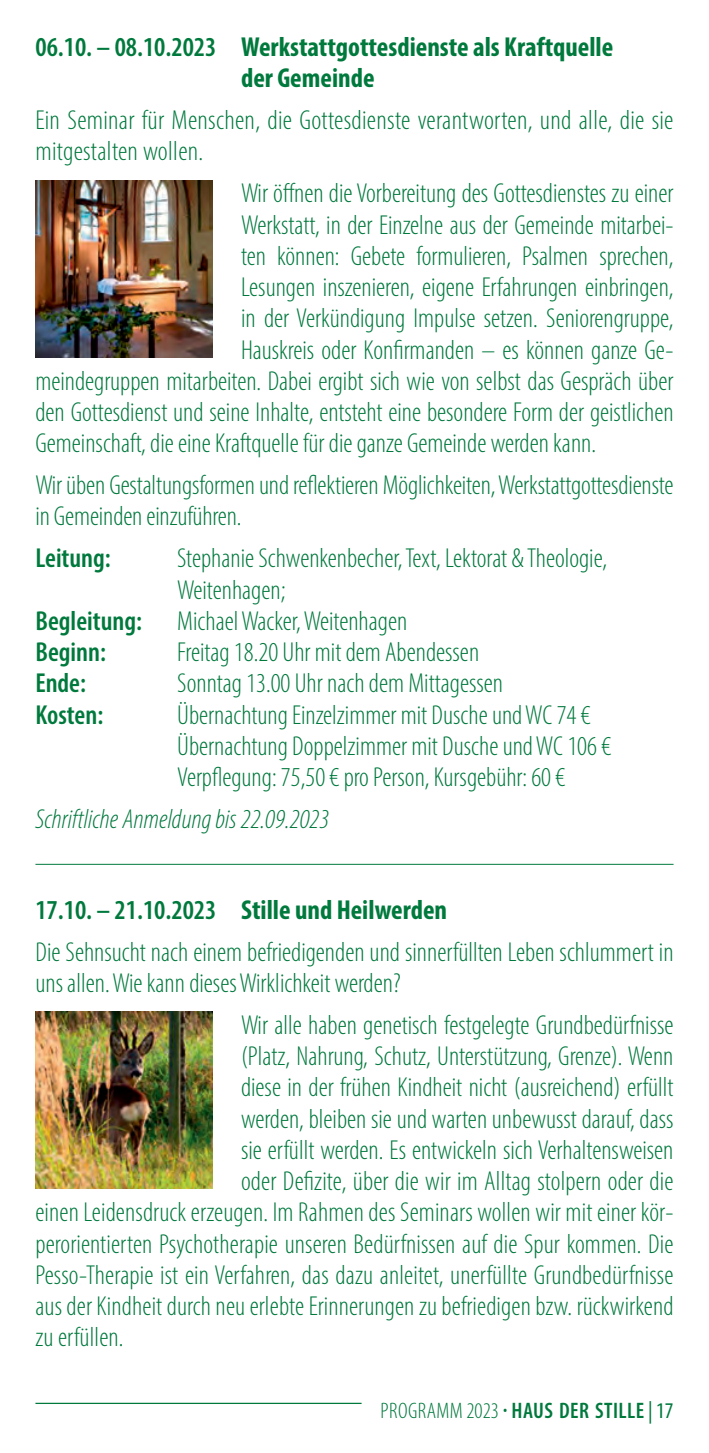
<style>
.page{position:relative;width:709px;height:1453px;background:#fff}
.page>*{position:absolute;margin:0;border:0;box-sizing:border-box;transform-origin:0 0}
.t1{font:300 condensed 27.5px/31.2px "Myriad Pro";color:#00793d}
.t2{font:700 condensed 27.5px/31.2px "Myriad Pro";color:#00793d}
.t3{font:600 condensed 27.5px "Myriad Pro";color:#00793d}
.t4{font:italic 300 condensed 27.5px "Myriad Pro";color:#00793d}
.t5{font:600 condensed 22.5px "Myriad Pro";letter-spacing:.02em;color:#00793d}
.s1{font-weight:600}
.s2{font-weight:700}
.s3{font-weight:300}
.s4{font-weight:400}
</style>
<div class="page">
<img style="left:35px;top:181px;width:178px;height:177px">
<img style="left:35px;top:1012px;width:178px;height:177px">
<hr style="left:35px;top:1403px;width:326px;height:1px;background:#00793d">
<hr style="left:35px;top:864px;width:638px;height:1px;background:#00793d">
<p class="t2" style="left:241px;top:31px;width:374px;text-indent:-206px"><span class="s1">06.10. – 08.10.2023</span> Werkstattgottesdienste als Kraftquelle der Gemeinde</p>
<p class="t1" style="left:35px;top:104px;width:639px">Ein Seminar für Menschen, die Gottesdienste verantworten, und alle, die sie mitgestalten wollen.</p>
<p class="t1" style="left:241px;top:177px;width:434px">Wir öffnen die Vorbereitung des Gottesdienstes zu einer</p>
<p class="t1" style="left:241px;top:209px;width:434px">Werkstatt, in der Einzelne aus der Gemeinde mitarbei-</p>
<p class="t1" style="left:241px;top:240px;width:434px">ten können: Gebete formulieren, Psalmen sprechen,</p>
<p class="t1" style="left:241px;top:271px;width:434px">Lesungen inszenieren, eigene Erfahrungen einbringen,</p>
<p class="t1" style="left:241px;top:302px;width:434px">in der Verkündigung Impulse setzen. Seniorengruppe,</p>
<p class="t1" style="left:241px;top:334px;width:434px">Hauskreis oder Konfirmanden – es können ganze Ge-</p>
<p class="t1" style="left:35px;top:365px;width:639px">meindegruppen mitarbeiten. Dabei ergibt sich wie von selbst das Gespräch über</p>
<p class="t1" style="left:35px;top:396px;width:639px">den Gottesdienst und seine Inhalte, entsteht eine besondere Form der geistlichen</p>
<p class="t1" style="left:35px;top:427px;width:562px">Gemeinschaft, die eine Kraftquelle für die ganze Gemeinde werden kann.</p>
<p class="t1" style="left:35px;top:469px;width:639px">Wir üben Gestaltungsformen und reflektieren Möglichkeiten, Werkstattgottesdienste in Gemeinden einzuführen.</p>
<p class="t3" style="left:35px;top:541px;width:77px">Leitung:</p>
<p class="t1" style="left:177px;top:542px;width:431px">Stephanie Schwenkenbecher, Text, Lektorat &amp; Theologie,<br>Weitenhagen;</p>
<p class="t3" style="left:35px;top:604px;width:108px">Begleitung:</p>
<p class="t1" style="left:177px;top:605px;width:231px">Michael Wacker, Weitenhagen</p>
<p class="t3" style="left:35px;top:635px;width:72px">Beginn:</p>
<p class="t1" style="left:177px;top:636px;width:303px">Freitag 18.20 Uhr mit dem Abendessen</p>
<p class="t3" style="left:35px;top:666px;width:52px">Ende:</p>
<p class="t1" style="left:177px;top:667px;width:327px">Sonntag 13.00 Uhr nach dem Mittagessen</p>
<p class="t3" style="left:35px;top:697px;width:69px">Kosten:</p>
<p class="t1" style="left:177px;top:699px;width:435px">Übernachtung Einzelzimmer mit Dusche und WC 74 €<br>Übernachtung Doppelzimmer mit Dusche und WC 106 €<br>Verpflegung: 75,50 € pro Person, Kursgebühr: 60 €</p>
<p class="t4" style="left:35px;top:803px;width:295px">Schriftliche Anmeldung bis 22.09.2023</p>
<p class="t1" style="left:35px;top:888px;width:639px;line-height:42px"><span class="s1">17.10. – 21.10.2023</span> <span class="s2">Stille und Heilwerden<br></span>Die Sehnsucht nach einem befriedigenden und sinnerfüllten Leben schlummert in</p>
<p class="t1" style="left:241px;top:962px;width:434px;line-height:42px;text-indent:-206px">uns allen. Wie kann dieses Wirklichkeit werden?<br>Wir alle haben genetisch festgelegte Grundbedürfnisse</p>
<p class="t1" style="left:241px;top:1040px;width:434px">(Platz, Nahrung, Schutz, Unterstützung, Grenze). Wenn</p>
<p class="t1" style="left:241px;top:1071px;width:434px">diese in der frühen Kindheit nicht (ausreichend) erfüllt</p>
<p class="t1" style="left:241px;top:1103px;width:434px">werden, bleiben sie und warten unbewusst darauf, dass</p>
<p class="t1" style="left:241px;top:1134px;width:434px">sie erfüllt werden. Es entwickeln sich Verhaltensweisen</p>
<p class="t1" style="left:241px;top:1165px;width:434px">oder Defizite, über die wir im Alltag stolpern oder die</p>
<p class="t1" style="left:35px;top:1196px;width:639px">einen Leidensdruck erzeugen. Im Rahmen des Seminars wollen wir mit einer kör-</p>
<p class="t1" style="left:35px;top:1227px;width:639px">perorientierten Psychotherapie unseren Bedürfnissen auf die Spur kommen. Die</p>
<p class="t1" style="left:35px;top:1259px;width:639px">Pesso-Therapie ist ein Verfahren, das dazu anleitet, unerfüllte Grundbedürfnisse</p>
<p class="t1" style="left:35px;top:1290px;width:639px">aus der Kindheit durch neu erlebte Erinnerungen zu befriedigen bzw. rückwirkend</p>
<p class="t1" style="left:35px;top:1321px;width:90px">zu erfüllen.</p>
<p class="t5" style="left:380px;top:1396px;width:294px"><span class="s3">PROGRAMM 2023</span> · HAUS DER STILLE<span class="s4">| 17</span></p>
</div>
